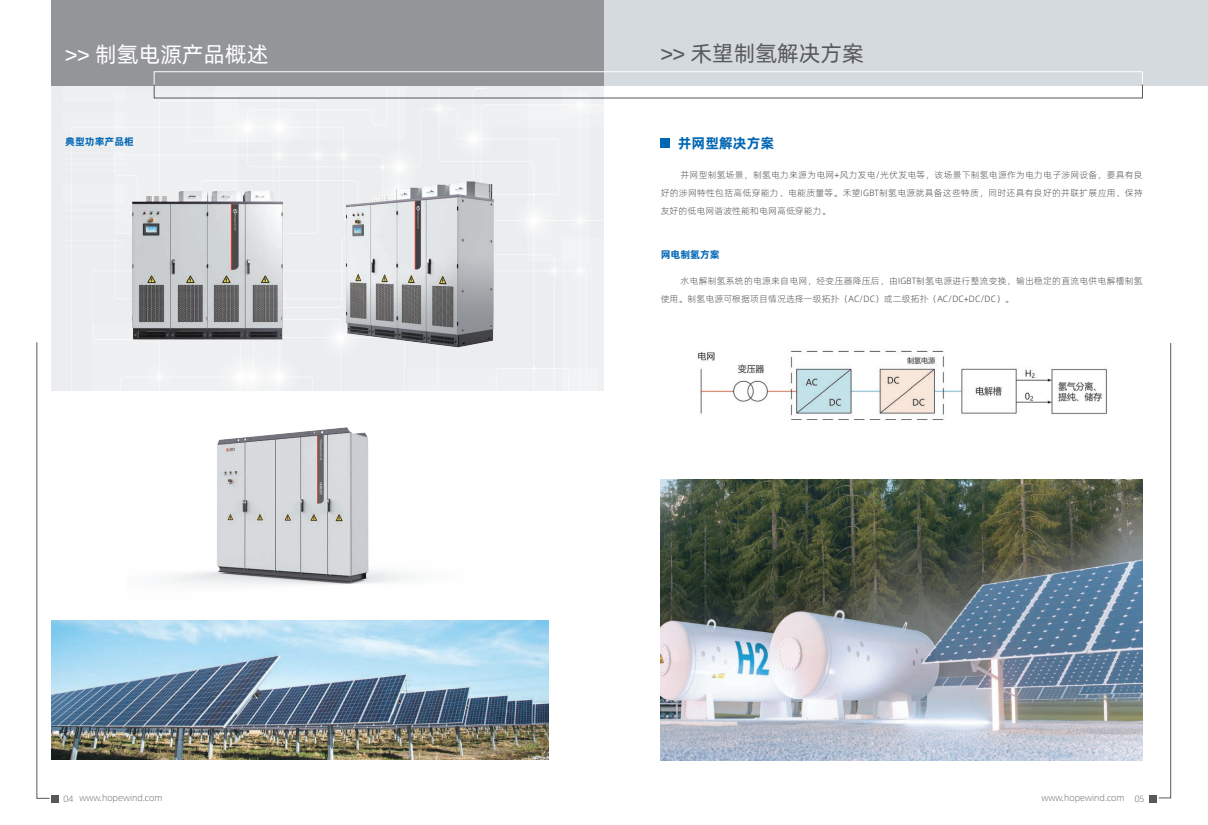
<style>
.page{position:relative;width:1208px;height:825px;background:#fff}
.page>*{position:absolute;margin:0;border:0;box-sizing:border-box;transform-origin:0 0}
.t1{font:22px "Alibaba Pu Hui Ti";color:#fff}
.t2{font:22px "Alibaba Pu Hui Ti";color:#57585a}
.t3{font:700 14px "Alibaba Pu Hui Ti";color:#0166b3}
.t4{font:700 10px "Alibaba Pu Hui Ti";color:#0166b3}
.t5{font:300 9px/18px "Alibaba Pu Hui Ti";letter-spacing:.025em;color:#231f20;text-align:justify}
.t6{font:300 9px "Alibaba Pu Hui Ti";color:#57585a}
</style>
<div class="page">
<div style="left:1149px;top:795px;width:8px;height:8px;background:#57585a"></div>
<div style="left:51px;top:795px;width:8px;height:8px;background:#57585a"></div>
<div style="left:51px;top:85px;width:552px;height:305px;background:#eef0f1"></div>
<div style="left:604px;top:0;width:604px;height:85px;background:#d4dade"></div>
<div style="left:51px;top:0;width:553px;height:85px;background:#939598"></div>
<svg style="left:153px;top:71px;width:990px;height:28px"></svg>
<img style="left:319px;top:164px;width:210px;height:204px">
<img style="left:112px;top:183px;width:188px;height:166px">
<svg style="left:36px;top:342px;width:14px;height:457px"></svg>
<img style="left:167px;top:427px;width:242px;height:158px">
<img style="left:51px;top:621px;width:497px;height:139px">
<svg style="left:1158px;top:343px;width:13px;height:456px"></svg>
<div style="left:660px;top:138px;width:10px;height:10px;background:#0166b3"></div>
<img style="left:697px;top:350px;width:410px;height:70px">
<img style="left:660px;top:479px;width:482px;height:281px">
<p class="t1" style="left:65px;top:38px;width:205px">&gt;&gt; 制氢电源产品概述</p>
<p class="t4" style="left:65px;top:133px;width:70px">典型功率产品柜</p>
<p class="t2" style="left:660px;top:37px;width:205px">&gt;&gt; 禾望制氢解决方案</p>
<p class="t3" style="left:678px;top:132px;width:98px">并网型解决方案</p>
<p class="t5" style="left:660px;top:165px;width:484px;text-indent:20px">并网型制氢场景，制氢电力来源为电网+风力发电/光伏发电等，该场景下制氢电源作为电力电子涉网设备，要具有良好的涉网特性包括高低穿能力、电能质量等。禾望IGBT制氢电源就具备这些特质，同时还具有良好的并联扩展应用、保持友好的低电网谐波性能和电网高低穿能力。</p>
<p class="t4" style="left:660px;top:247px;width:61px">网电制氢方案</p>
<p class="t5" style="left:660px;top:271px;width:483px;text-indent:20px">水电解制氢系统的电源来自电网，经变压器降压后，由IGBT制氢电源进行整流变换，输出稳定的直流电供电解槽制氢使用。制氢电源可根据项目情况选择一级拓扑（AC/DC）或二级拓扑（AC/DC+DC/DC）。</p>
<p class="t6" style="left:63px;top:791px;width:100px">04 www.hopewind.com</p>
<p class="t6" style="left:1041px;top:791px;width:104px">www.hopewind.com 05</p>
</div>
